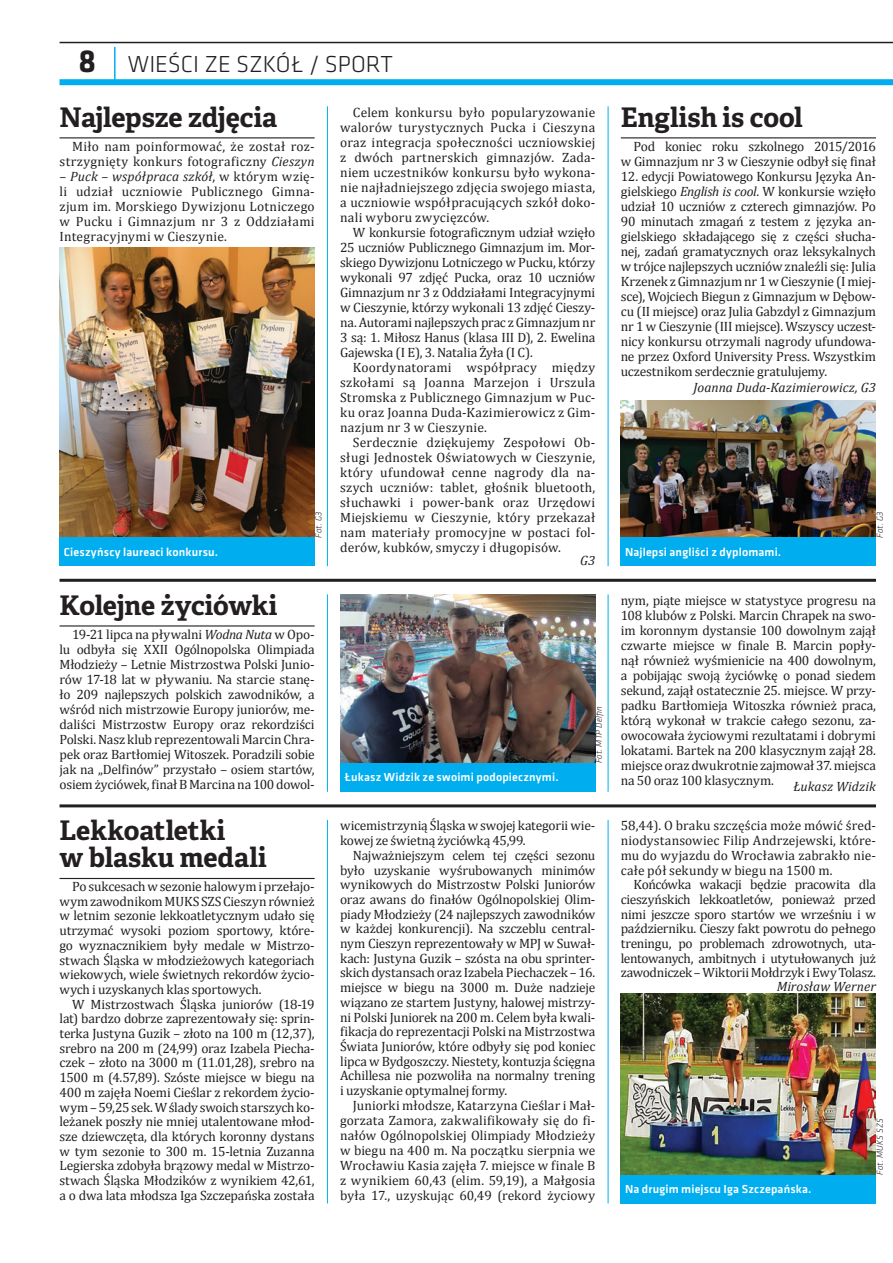
<style>
.page{position:relative;width:893px;height:1263px;background:#fff}
.page>*{position:absolute;margin:0;border:0;box-sizing:border-box;transform-origin:0 0}
.t1{font:700 27px/27px "Adelle Basic";letter-spacing:-.005em;color:#231f20}
.t2{font:300 24px "Klavika";letter-spacing:-.005em;color:#231f20}
.t3{font:13.5px/15px "Cambria";letter-spacing:-.005em;color:#231f20;text-align:justify}
.t4{font:13.5px/15px "Cambria";letter-spacing:.02em;color:#231f20;text-align:right}
.t5{font:italic 13.5px "Cambria";letter-spacing:.005em;color:#231f20}
.t6{font:500 12px "Klavika";letter-spacing:.015em;color:#fff}
.t7{font:italic 300 9px "Klavika";letter-spacing:.01em;color:#231f20}
.s1{font-weight:700;font-size:33px}
.s2{font-style:italic}
</style>
<div class="page">
<hr style="left:114px;top:47px;width:2px;height:35px;background:#00aeef">
<div style="left:60px;top:79px;width:833px;height:6px;background:#00aeef"></div>
<hr style="left:60px;top:42px;width:833px;height:1px;background:#231f20">
<hr style="left:60px;top:137px;width:255px;height:1px;background:#231f20">
<img style="left:60px;top:248px;width:255px;height:290px">
<div style="left:60px;top:538px;width:255px;height:28px;background:#00aeef"></div>
<hr style="left:60px;top:579px;width:816px;height:3px;background:#231f20">
<hr style="left:621px;top:137px;width:255px;height:1px;background:#231f20">
<img style="left:621px;top:400px;width:255px;height:138px">
<div style="left:621px;top:538px;width:255px;height:28px;background:#00aeef"></div>
<hr style="left:60px;top:625px;width:255px;height:1px;background:#231f20">
<img style="left:340px;top:594px;width:255px;height:169px">
<div style="left:340px;top:763px;width:255px;height:29px;background:#00aeef"></div>
<hr style="left:60px;top:804px;width:816px;height:3px;background:#231f20">
<hr style="left:60px;top:878px;width:255px;height:1px;background:#231f20">
<img style="left:621px;top:993px;width:255px;height:182px">
<div style="left:621px;top:1175px;width:255px;height:28px;background:#00aeef"></div>
<hr style="left:327px;top:106px;width:1px;height:460px;background:#00aeef">
<hr style="left:608px;top:106px;width:1px;height:460px;background:#00aeef">
<hr style="left:327px;top:594px;width:1px;height:198px;background:#00aeef">
<hr style="left:608px;top:594px;width:1px;height:198px;background:#00aeef">
<hr style="left:608px;top:820px;width:1px;height:383px;background:#00aeef">
<hr style="left:327px;top:820px;width:1px;height:383px;background:#00aeef">
<h2 class="t2" style="left:78px;top:49px;width:316px"><span class="s1">8</span> WIEŚCI ZE SZKÓŁ / SPORT</h2>
<h1 class="t1" style="left:60px;top:104px;width:219px">Najlepsze zdjęcia</h1>
<p class="t4" style="left:60px;top:139px;width:257px">Miło nam poinformować, że został roz&shy;strzygnięty konkurs fotograficzny <span class="s2">Cieszyn</span></p>
<p class="t3" style="left:60px;top:169px;width:257px"><span class="s2">– Puck – współpraca szkół</span>, w którym wzię&shy;li udział uczniowie Publicznego Gimna&shy;zjum im. Morskiego Dywizjonu Lotniczego w Pucku i Gimnazjum nr 3 z Oddziałami Integracyjnymi w Cieszynie.</p>
<p class="t6" style="left:64px;top:543px;width:156px">Cieszyńscy laureaci konkursu.</p>
<p class="t7" style="left:313px;top:538px;width:28px;rotate:-90deg">Fot. G3</p>
<h1 class="t1" style="left:60px;top:592px;width:219px">Kolejne życiówki</h1>
<p class="t3" style="left:60px;top:627px;width:257px;text-indent:13px">19-21 lipca na pływalni <span class="s2">Wodna Nuta</span> w Opo&shy;lu odbyła się XXII Ogólnopolska Olimpiada Młodzieży – Letnie Mistrzostwa Polski Junio&shy;rów 17-18 lat w pływaniu. Na starcie stanę&shy;ło 209 najlepszych polskich zawodników, a wśród nich mistrzowie Europy juniorów, me&shy;daliści Mistrzostw Europy oraz rekordziści Polski. Nasz klub reprezentowali Marcin Chra&shy;pek oraz Bartłomiej Witoszek. Poradzili sobie jak na „Delfinów” przystało – osiem startów, osiem życiówek, finał B Marcina na 100 dowol-</p>
<h1 class="t1" style="left:60px;top:817px;width:209px">Lekkoatletki<br>w blasku medali</h1>
<p class="t3" style="left:60px;top:879px;width:257px;text-indent:13px">Po sukcesach w sezonie halowym i przełajo&shy;wym zawodnikom MUKS SZS Cieszyn również w letnim sezonie lekkoatletycznym udało się utrzymać wysoki poziom sportowy, które&shy;go wyznacznikiem były medale w Mistrzo&shy;stwach Śląska w młodzieżowych kategoriach wiekowych, wiele świetnych rekordów życio&shy;wych i uzyskanych klas sportowych.</p>
<p class="t3" style="left:60px;top:996px;width:257px;text-indent:13px">W Mistrzostwach Śląska juniorów (18-19 lat) bardzo dobrze zaprezentowały się: sprin&shy;terka Justyna Guzik – złoto na 100 m (12,37), srebro na 200 m (24,99) oraz Izabela Piecha&shy;czek – złoto na 3000 m (11.01,28), srebro na 1500 m (4.57,89). Szóste miejsce w biegu na 400 m zajęła Noemi Cieślar z rekordem życio&shy;wym – 59,25 sek. W ślady swoich starszych ko&shy;leżanek poszły nie mniej utalentowane młod&shy;sze dziewczęta, dla których koronny dystans w tym sezonie to 300 m. 15-letnia Zuzanna Legierska zdobyła brązowy medal w Mistrzo&shy;stwach Śląska Młodzików z wynikiem 42,61, a o dwa lata młodsza Iga Szczepańska została</p>
<p class="t3" style="left:340px;top:105px;width:257px;text-indent:13px">Celem konkursu było popularyzowanie walorów turystycznych Pucka i Cieszyna oraz integracja społeczności uczniowskiej z dwóch partnerskich gimnazjów. Zada&shy;niem uczestników konkursu było wykona&shy;nie najładniejszego zdjęcia swojego miasta, a uczniowie współpracujących szkół doko&shy;nali wyboru zwycięzców.</p>
<p class="t3" style="left:340px;top:225px;width:257px;text-indent:13px">W konkursie fotograficznym udział wzięło 25 uczniów Publicznego Gimnazjum im. Mor&shy;skiego Dywizjonu Lotniczego w Pucku, którzy wykonali 97 zdjęć Pucka, oraz 10 uczniów Gimnazjum nr 3 z Oddziałami Integracyjnymi w Cieszynie, którzy wykonali 13 zdjęć Cieszy&shy;na. Autorami najlepszych prac z Gimnazjum nr 3 są: 1. Miłosz Hanus (klasa III D), 2. Ewelina Gajewska (I E), 3. Natalia Żyła (I C).</p>
<p class="t3" style="left:340px;top:360px;width:257px;text-indent:13px">Koordynatorami współpracy między szkołami są Joanna Marzejon i Urszula Stromska z Publicznego Gimnazjum w Puc&shy;ku oraz Joanna Duda-Kazimierowicz z Gim&shy;nazjum nr 3 w Cieszynie.</p>
<p class="t3" style="left:340px;top:435px;width:257px;text-indent:13px">Serdecznie dziękujemy Zespołowi Ob&shy;sługi Jednostek Oświatowych w Cieszynie, który ufundował cenne nagrody dla na&shy;szych uczniów: tablet, głośnik bluetooth, słuchawki i power-bank oraz Urzędowi Miejskiemu w Cieszynie, który przekazał nam materiały promocyjne w postaci fol&shy;derów, kubków, smyczy i długopisów.</p>
<p class="t5" style="left:580px;top:552px;width:17px">G3</p>
<p class="t6" style="left:344px;top:769px;width:216px">Łukasz Widzik ze swoimi podopiecznymi.</p>
<p class="t7" style="left:593px;top:763px;width:59px;rotate:-90deg">Fot. MTP Delfin</p>
<p class="t3" style="left:340px;top:818px;width:257px">wicemistrzynią Śląska w swojej kategorii wie&shy;kowej ze świetną życiówką 45,99.</p>
<p class="t3" style="left:340px;top:848px;width:257px;text-indent:13px">Najważniejszym celem tej części sezonu było uzyskanie wyśrubowanych minimów wynikowych do Mistrzostw Polski Juniorów oraz awans do finałów Ogólnopolskiej Olim&shy;piady Młodzieży (24 najlepszych zawodników w każdej konkurencji). Na szczeblu central&shy;nym Cieszyn reprezentowały w MPJ w Suwał&shy;kach: Justyna Guzik – szósta na obu sprinter&shy;skich dystansach oraz Izabela Piechaczek – 16. miejsce w biegu na 3000 m. Duże nadzieje wiązano ze startem Justyny, halowej mistrzy&shy;ni Polski Juniorek na 200 m. Celem była kwali&shy;fikacja do reprezentacji Polski na Mistrzostwa Świata Juniorów, które odbyły się pod koniec lipca w Bydgoszczy. Niestety, kontuzja ścięgna Achillesa nie pozwoliła na normalny trening i uzyskanie optymalnej formy.</p>
<p class="t3" style="left:340px;top:1098px;width:257px;text-indent:13px">Juniorki młodsze, Katarzyna Cieślar i Mał&shy;gorzata Zamora, zakwalifikowały się do fi&shy;nałów Ogólnopolskiej Olimpiady Młodzieży w biegu na 400 m. Na początku sierpnia we Wrocławiu Kasia zajęła 7. miejsce w finale B z wynikiem 60,43 (elim. 59,19), a Małgosia była 17., uzyskując 60,49 (rekord życiowy</p>
<h1 class="t1" style="left:621px;top:104px;width:183px">English is cool</h1>
<p class="t3" style="left:621px;top:139px;width:257px;text-align:right">Pod koniec roku szkolnego 2015/2016 w Gimnazjum nr 3 w Cieszynie odbył się finał</p>
<p class="t3" style="left:621px;top:169px;width:257px">12. edycji Powiatowego Konkursu Języka An&shy;gielskiego <span class="s2">English is cool</span>. W konkursie wzięło udział 10 uczniów z czterech gimnazjów. Po 90 minutach zmagań z testem z języka an&shy;gielskiego składającego się z części słucha&shy;nej, zadań gramatycznych oraz leksykalnych w trójce najlepszych uczniów znaleźli się: Julia Krzenek z Gimnazjum nr 1 w Cieszynie (I miej&shy;sce), Wojciech Biegun z Gimnazjum w Dębow&shy;cu (II miejsce) oraz Julia Gabzdyl z Gimnazjum nr 1 w Cieszynie (III miejsce). Wszyscy uczest&shy;nicy konkursu otrzymali nagrody ufundowa&shy;ne przez Oxford University Press. Wszystkim uczestnikom serdecznie gratulujemy.</p>
<p class="t5" style="left:693px;top:379px;width:184px">Joanna Duda-Kazimierowicz, G3</p>
<p class="t6" style="left:625px;top:543px;width:158px">Najlepsi angliści z dyplomami.</p>
<p class="t7" style="left:874px;top:538px;width:28px;rotate:-90deg">Fot. G3</p>
<p class="t3" style="left:621px;top:593px;width:257px">nym, piąte miejsce w statystyce progresu na 108 klubów z Polski. Marcin Chrapek na swo&shy;im koronnym dystansie 100 dowolnym zajął czwarte miejsce w finale B. Marcin popły&shy;nął również wyśmienicie na 400 dowolnym, a pobijając swoją życiówkę o ponad siedem sekund, zajął ostatecznie 25. miejsce. W przy&shy;padku Bartłomieja Witoszka również praca, którą wykonał w trakcie całego sezonu, za&shy;owocowała życiowymi rezultatami i dobrymi lokatami. Bartek na 200 klasycznym zajął 28. miejsce oraz dwukrotnie zajmował 37. miejsca na 50 oraz 100 klasycznym.</p>
<p class="t5" style="left:793px;top:778px;width:84px">Łukasz Widzik</p>
<p class="t3" style="left:621px;top:818px;width:257px">58,44). O braku szczęścia może mówić śred&shy;niodystansowiec Filip Andrzejewski, które&shy;mu do wyjazdu do Wrocławia zabrakło nie&shy;całe pół sekundy w biegu na 1500 m.</p>
<p class="t3" style="left:621px;top:877px;width:257px;text-indent:13px">Końcówka wakacji będzie pracowita dla cieszyńskich lekkoatletów, ponieważ przed nimi jeszcze sporo startów we wrześniu i w październiku. Cieszy fakt powrotu do pełnego treningu, po problemach zdrowotnych, uta&shy;lentowanych, ambitnych i utytułowanych już zawodniczek – Wiktorii Mołdrzyk i Ewy Tolasz.</p>
<p class="t5" style="left:777px;top:978px;width:101px">Mirosław Werner</p>
<p class="t6" style="left:625px;top:1181px;width:188px">Na drugim miejscu Iga Szczepańska.</p>
<p class="t7" style="left:874px;top:1175px;width:58px;rotate:-90deg">Fot. MUKS SZS</p>
</div>
